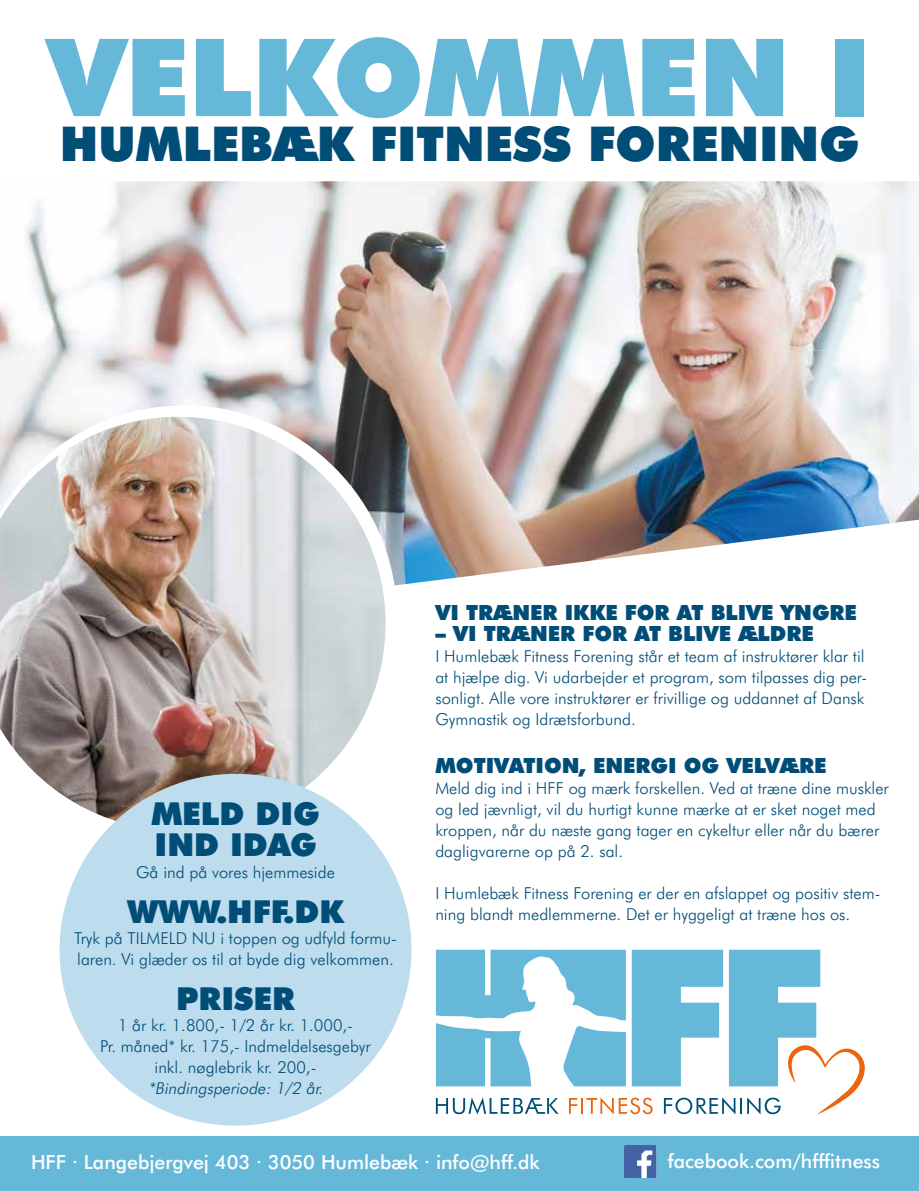
<style>
.page{position:relative;width:919px;height:1191px;background:#fff}
.page>*{position:absolute;margin:0;border:0;box-sizing:border-box;transform-origin:0 0}
.t1{font:900 108px "Futura BT";color:#66b8d9}
.t2{font:900 48px "Futura BT";color:#004d77}
.t3{font:900 31.65px/31.7px "Futura BT";color:#004d77}
.t4{font:900 21px "Futura BT";color:#004d77}
.t5{font:500 19.5px "Futura BT";color:#fff}
.t6{font:300 16.5px/21px "Futura BT";color:#004d77}
.t7{font:italic 300 16.5px "Futura BT";color:#004d77}
</style>
<div class="page">
<img style="left:0;top:181px;width:918px;height:404px">
<svg style="left:0;top:405px;width:397px;height:230px"></svg>
<img style="left:0;top:417px;width:385px;height:411px">
<svg style="left:436px;top:949px;width:428px;height:165px"></svg>
<div style="left:0;top:1136px;width:918px;height:55px;background:#66b8d9"></div>
<img style="left:624px;top:1145px;width:33px;height:32px">
<div style="left:60px;top:774px;width:351px;height:351px;background:#bddced;border-radius:50%"></div>
<h1 class="t1" style="left:48px;top:12px;width:824px">VELKOMMEN I</h1>
<h2 class="t2" style="left:60px;top:115px;width:801px">HUMLEBÆK FITNESS FORENING</h2>
<h3 class="t3" style="left:151px;top:797px;width:170px">MELD DIG<br>IND IDAG</h3>
<p class="t6" style="left:136px;top:861px;width:200px">Gå ind på vores hjemmeside</p>
<h3 class="t3" style="left:127px;top:895px;width:218px">WWW.HFF.DK</h3>
<p class="t6" style="left:74px;top:927px;width:324px">Tryk på TILMELD NU i toppen og udfyld formu&shy;laren. Vi glæder os til at byde dig velkommen.</p>
<h3 class="t3" style="left:176px;top:982px;width:120px">PRISER</h3>
<p class="t6" style="left:100px;top:1014px;width:272px;text-align:center">1 år kr. 1.800,- 1/2 år kr. 1.000,-<br>Pr. måned* kr. 175,- Indmeldelsesgebyr inkl. nøglebrik kr. 200,-</p>
<p class="t7" style="left:148px;top:1077px;width:180px">*Bindingsperiode: 1/2 år.</p>
<p class="t4" style="left:435px;top:600px;width:423px">VI TRÆNER IKKE FOR AT BLIVE YNGRE</p>
<p class="t4" style="left:435px;top:621px;width:380px">– VI TRÆNER FOR AT BLIVE ÆLDRE</p>
<p class="t6" style="left:435px;top:646px;width:433px">I Humlebæk Fitness Forening står et team af instruktører klar til at hjælpe dig. Vi udarbejder et program, som tilpasses dig per&shy;sonligt. Alle vore instruktører er frivillige og uddannet af Dansk Gymnastik og Idrætsforbund.</p>
<p class="t4" style="left:435px;top:753px;width:392px">MOTIVATION, ENERGI OG VELVÆRE</p>
<p class="t6" style="left:435px;top:778px;width:455px">Meld dig ind i HFF og mærk forskellen. Ved at træne dine muskler og led jævnligt, vil du hurtigt kunne mærke at er sket noget med kroppen, når du næste gang tager en cykeltur eller når du bærer dagligvarerne op på 2. sal.</p>
<p class="t6" style="left:435px;top:883px;width:446px">I Humlebæk Fitness Forening er der en afslappet og positiv stem&shy;ning blandt medlemmerne. Det er hyggeligt at træne hos os.</p>
<p class="t5" style="left:31px;top:1149px;width:510px">HFF · Langebjergvej 403 · 3050 Humlebæk · info@hff.dk</p>
<p class="t5" style="left:667px;top:1149px;width:214px">facebook.com/hfffitness</p>
</div>
